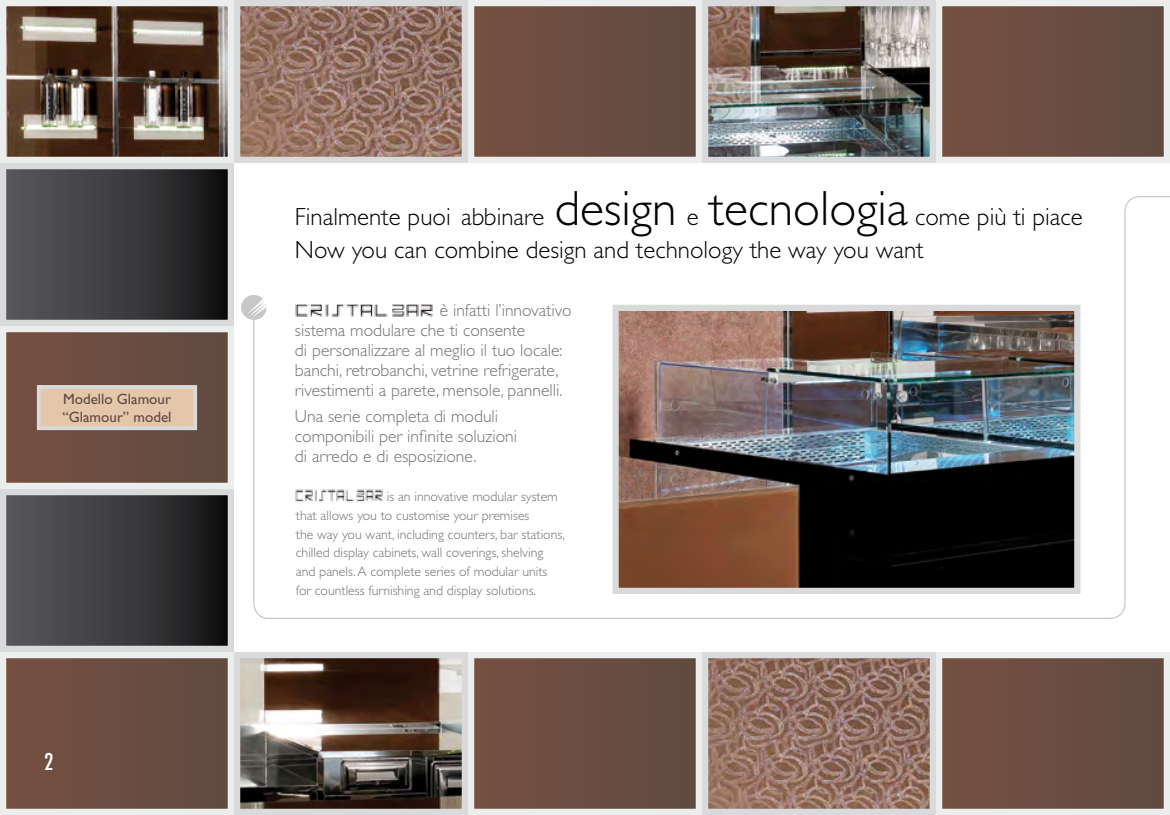
<style>
.page{position:relative;width:1170px;height:815px;background:#fff}
.page>*{position:absolute;margin:0;border:0;box-sizing:border-box;transform-origin:0 0}
.t1{font:300 24.88px/32.5px "Gill Sans";color:#000}
.t2{font:condensed 22.5px "Futura";color:#fff}
.t3{font:300 17.5px/20px "Gill Sans";color:#707172}
.t4{font:15px/18px "Gill Sans";color:#5f4a41}
.t5{font:300 13.75px/18.8px "Gill Sans";color:#707172}
.s1{font-size:49.75px}
</style>
<div class="page">
<img style="left:253px;top:196px;width:916px;height:423px">
<svg style="left:241px;top:295px;width:25px;height:25px"></svg>
<div style="left:3px;top:492px;width:228px;height:157px;background:linear-gradient(to right,#5e5e61,#151516)"></div>
<div style="left:0;top:489px;width:234px;height:163px;border:6px solid #d9dadb"></div>
<div style="left:3px;top:329px;width:228px;height:157px;background:#6b4d41"></div>
<div style="left:0;top:326px;width:234px;height:163px;border:6px solid #eceded"></div>
<div style="left:3px;top:166px;width:228px;height:157px;background:linear-gradient(to right,#5e5e61,#151516)"></div>
<div style="left:0;top:163px;width:234px;height:163px;border:6px solid #d9dadb"></div>
<div style="left:939px;top:655px;width:227px;height:157px;background:#6b4d41"></div>
<div style="left:935px;top:652px;width:234px;height:163px;border:6px solid #eceded"></div>
<img style="left:709px;top:659px;width:219px;height:149px">
<div style="left:702px;top:652px;width:233px;height:163px;border:6px solid #d9dadb"></div>
<div style="left:471px;top:655px;width:227px;height:157px;background:#6b4d41"></div>
<div style="left:468px;top:652px;width:234px;height:163px;border:6px solid #eceded"></div>
<div style="left:3px;top:655px;width:228px;height:157px;background:#6b4d41"></div>
<div style="left:0;top:652px;width:234px;height:163px;border:6px solid #eceded"></div>
<div style="left:939px;top:3px;width:227px;height:157px;background:#6b4d41"></div>
<div style="left:935px;top:0;width:234px;height:163px;border:6px solid #eceded"></div>
<div style="left:471px;top:3px;width:227px;height:157px;background:#6b4d41"></div>
<div style="left:468px;top:0;width:234px;height:163px;border:6px solid #eceded"></div>
<img style="left:241px;top:7px;width:220px;height:149px">
<div style="left:234px;top:0;width:234px;height:163px;border:6px solid #d9dadb"></div>
<img style="left:7px;top:7px;width:220px;height:149px">
<div style="left:0;top:0;width:234px;height:163px;border:6px solid #eceded"></div>
<img style="left:241px;top:659px;width:220px;height:149px">
<div style="left:234px;top:652px;width:234px;height:163px;border:6px solid #d9dadb"></div>
<img style="left:709px;top:7px;width:219px;height:149px">
<div style="left:702px;top:0;width:233px;height:163px;border:6px solid #d9dadb"></div>
<div style="left:37px;top:385px;width:160px;height:45px;background:#e4c6aa;border:4px solid #d9dadb"></div>
<img style="left:293px;top:300px;width:141px;height:20px">
<img style="left:294px;top:488px;width:89px;height:19px">
<p class="t4" style="left:62px;top:390px;width:111px">Modello Glamour “Glamour” model</p>
<p class="t2" style="left:44px;top:747px;width:11px">2</p>
<h1 class="t1" style="left:295px;top:201px;width:789px">Finalmente puoi abbinare <span class="s1">design</span> e <span class="s1">tecnologia</span> come più ti piace<br>Now you can combine design and technology the way you want</h1>
<p class="t3" style="left:295px;top:300px;width:278px;text-indent:145px">è infatti l’innovativo sistema modulare che ti consente<br>di personalizzare al meglio il tuo locale: banchi, retrobanchi, vetrine refrigerate, rivestimenti a parete, mensole, pannelli.</p>
<p class="t3" style="left:295px;top:406px;width:223px">Una serie completa di moduli componibili per infinite soluzioni di arredo e di esposizione.</p>
<p class="t5" style="left:296px;top:487px;width:270px;text-indent:91px">is an innovative modular system that allows you to customise your premises<br>the way you want, including counters, bar stations, chilled display cabinets, wall coverings, shelving and panels. A complete series of modular units for countless furnishing and display solutions.</p>
</div>
